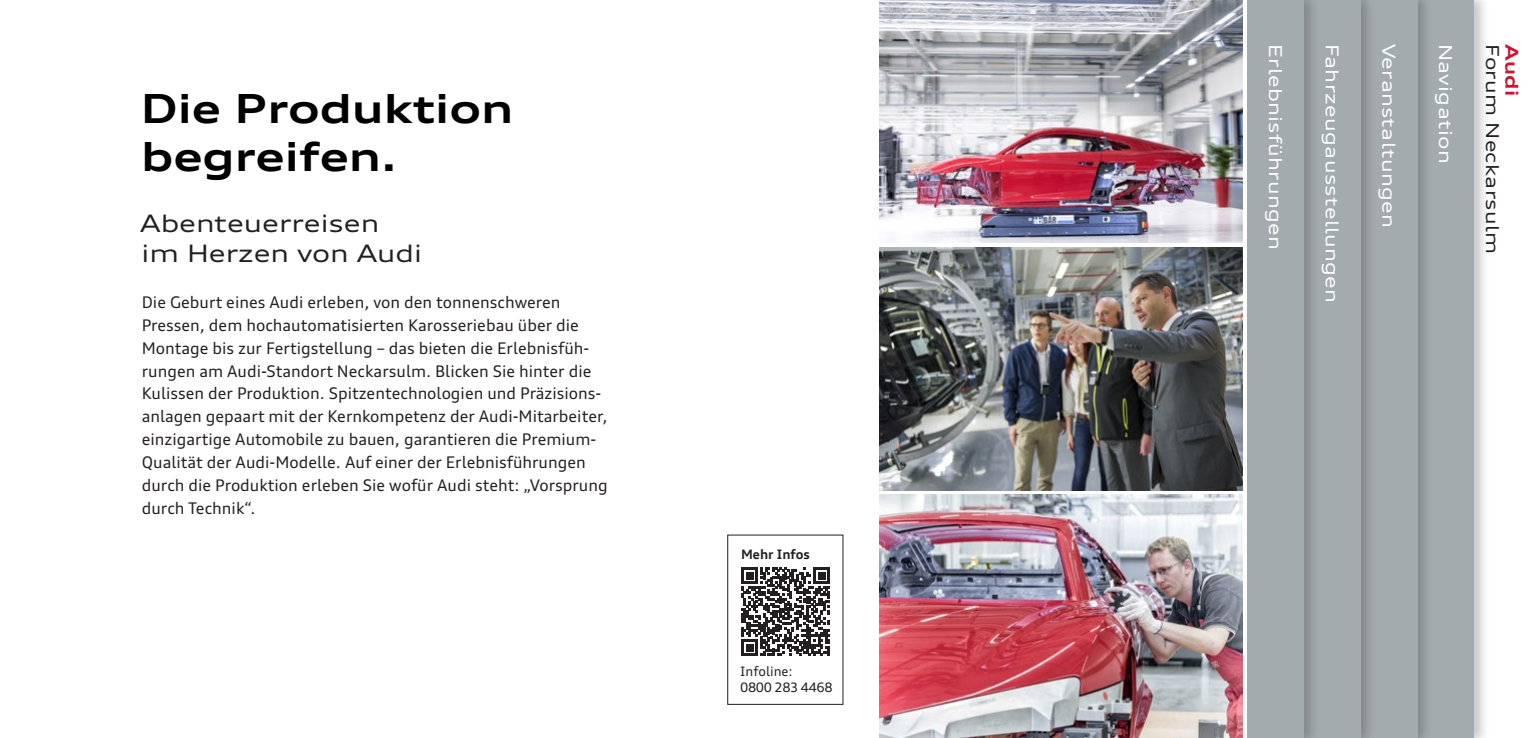
<style>
.page{position:relative;width:1531px;height:738px;background:#fff}
.page>*{position:absolute;margin:0;border:0;box-sizing:border-box;transform-origin:0 0}
.t1{font:700 expanded 40px/48px "Audi Type";color:#000}
.t2{font:expanded 24px/30px "Audi Type";color:#231f20}
.t3{font:expanded 17.8px "Audi Type";letter-spacing:.02em;color:#fff}
.t4{font:expanded 17.8px "Audi Type";letter-spacing:.02em;color:#231f20}
.t5{font:700 expanded 17.8px "Audi Type";color:#cd1331}
.t6{font:16px/22.8px "Audi Type";color:#231f20}
.t7{font:13px/15.6px "Audi Type";color:#231f20}
.t8{font:700 13px "Audi Type";color:#231f20}
</style>
<div class="page">
<img style="left:879px;top:0;width:363px;height:242px">
<img style="left:879px;top:247px;width:363px;height:243px">
<img style="left:879px;top:494px;width:363px;height:243px">
<div style="left:1414px;top:0;width:75px;height:737px;background:#231f20;opacity:.25"></div>
<div style="left:1417px;top:0;width:57px;height:737px;background:#a4abae"></div>
<div style="left:1357px;top:0;width:75px;height:737px;background:#231f20;opacity:.25"></div>
<div style="left:1361px;top:0;width:56px;height:737px;background:#a4abae"></div>
<div style="left:1300px;top:0;width:76px;height:737px;background:#231f20;opacity:.25"></div>
<div style="left:1304px;top:0;width:57px;height:737px;background:#a4abae"></div>
<div style="left:1244px;top:0;width:75px;height:737px;background:#231f20;opacity:.25"></div>
<div style="left:1247px;top:0;width:57px;height:737px;background:#a4abae"></div>
<div style="left:727px;top:534px;width:116px;height:170px;border:1px solid #231f20"></div>
<svg style="left:741px;top:567px;width:89px;height:88px"></svg>
<h1 class="t1" style="left:141px;top:84px;width:374px">Die Produktion begreifen.</h1>
<h2 class="t2" style="left:140px;top:208px;width:283px">Abenteuerreisen im Herzen von Audi</h2>
<p class="t6" style="left:142px;top:290px;width:467px">Die Geburt eines Audi erleben, von den tonnenschweren Pressen, dem hochautomatisierten Karosseriebau über die Montage bis zur Fertigstellung – das bieten die Erlebnisfüh&shy;rungen am Audi-Standort Neckarsulm. Blicken Sie hinter die Kulissen der Produktion. Spitzentechnologien und Präzisions&shy;anlagen gepaart mit der Kernkompetenz der Audi-Mitarbeiter, einzigartige Automobile zu bauen, garantieren die Premium-Qualität der Audi-Modelle. Auf einer der Erlebnisführungen durch die Produktion erleben Sie wofür Audi steht: „Vorsprung durch Technik“.</p>
<p class="t8" style="left:741px;top:546px;width:70px">Mehr Infos</p>
<p class="t7" style="left:740px;top:663px;width:94px">Infoline:<br>0800 283 4468</p>
<p class="t3" style="left:1286px;top:44px;width:207px;rotate:90deg">Erlebnisführungen</p>
<p class="t3" style="left:1343px;top:44px;width:260px;rotate:90deg">Fahrzeugausstellungen</p>
<p class="t3" style="left:1400px;top:44px;width:185px;rotate:90deg">Veranstaltungen</p>
<p class="t3" style="left:1456px;top:44px;width:121px;rotate:90deg">Navigation</p>
<p class="t4" style="left:1503px;top:44px;width:212px;rotate:90deg">Forum Neckarsulm</p>
<p class="t5" style="left:1523px;top:44px;width:54px;rotate:90deg">Audi</p>
</div>
